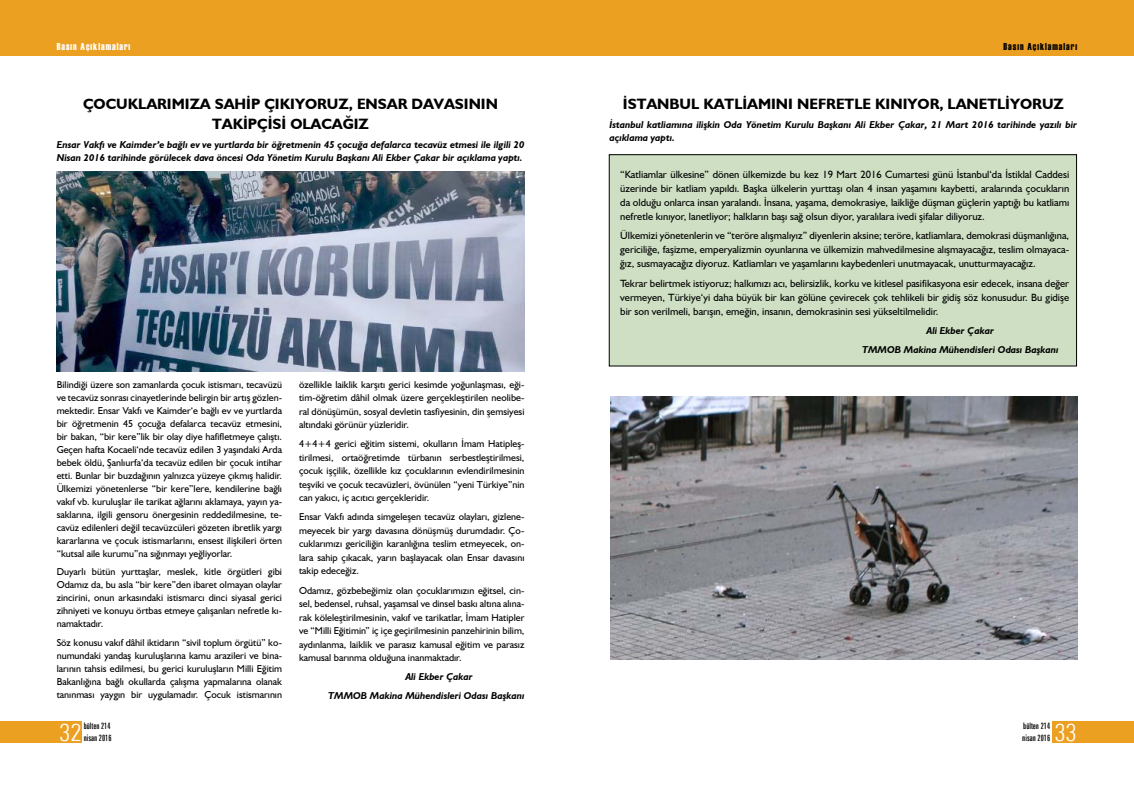
<style>
.page{position:relative;width:1134px;height:794px;background:#fff}
.page>*{position:absolute;margin:0;border:0;box-sizing:border-box;transform-origin:0 0}
.t1{font:300 condensed 24.1px "Zurich BT";color:#fff}
.t2{font:700 15px/20px "Humanist 521 BT";color:#000;text-align:center}
.t3{font:10.5px/14px "Humanist 521 BT";color:#000;text-align:justify}
.t4{font:10px/13px "Humanist 521 BT";color:#000;text-align:justify}
.t5{font:italic 700 10px/13px "Humanist 521 BT";color:#000}
.t6{font:10px "Haettenschweiler";letter-spacing:.1em;color:#fff}
.t7{font:10px "Haettenschweiler";letter-spacing:.1em;color:#000}
.t8{font:extra-condensed 9px/12px "Zurich BT";color:#000}
</style>
<div class="page">
<div style="left:0;top:0;width:1134px;height:56px;background:#eca021"></div>
<div style="left:1052px;top:721px;width:82px;height:22px;background:#eca021"></div>
<div style="left:0;top:721px;width:82px;height:22px;background:#eca021"></div>
<img style="left:57px;top:171px;width:467px;height:200px">
<div style="left:609px;top:155px;width:467px;height:211px;background:#cedfc3"></div>
<div style="left:609px;top:155px;width:468px;height:211px;border:1px solid #000"></div>
<img style="left:610px;top:396px;width:468px;height:263px">
<p class="t6" style="left:57px;top:40px;width:75px">Basın Açıklamaları</p>
<p class="t7" style="left:1003px;top:40px;width:75px">Basın Açıklamaları</p>
<h2 class="t2" style="left:83px;top:94px;width:416px">ÇOCUKLARIMIZA SAHİP ÇIKIYORUZ, ENSAR DAVASININ<br>TAKİPÇİSİ OLACAĞIZ</h2>
<p class="t5" style="left:57px;top:138px;width:469px">Ensar Vakfı ve Kaimder’e bağlı ev ve yurtlarda bir öğretmenin 45 çocuğa defalarca tecavüz etmesi ile ilgili 20<br>Nisan 2016 tarihinde görülecek dava öncesi Oda Yönetim Kurulu Başkanı Ali Ekber Çakar bir açıklama yaptı.</p>
<p class="t4" style="left:57px;top:377px;width:227px">Bilindiği üzere son zamanlarda çocuk istismarı, tecavüzü ve tecavüz sonrası cinayetlerinde belirgin bir artış gözlen&shy;mektedir. Ensar Vakfı ve Kaimder‘e bağlı ev ve yurtlarda bir öğretmenin 45 çocuğa defalarca tecavüz etmesini, bir bakan, “bir kere”lik bir olay diye hafifletmeye çalıştı.<br>Geçen hafta Kocaeli‘nde tecavüz edilen 3 yaşındaki Arda bebek öldü, Şanlıurfa‘da tecavüz edilen bir çocuk intihar etti. Bunlar bir buzdağının yalnızca yüzeye çıkmış halidir.<br>Ülkemizi yönetenlerse “bir kere”lere, kendilerine bağlı vakıf vb. kuruluşlar ile tarikat ağlarını aklamaya, yayın ya&shy;saklarına, ilgili gensoru önergesinin reddedilmesine, te&shy;cavüz edilenleri değil tecavüzcüleri gözeten ibretlik yargı kararlarına ve çocuk istismarlarını, ensest ilişkileri örten “kutsal aile kurumu”na sığınmayı yeğliyorlar.</p>
<p class="t4" style="left:57px;top:565px;width:227px">Duyarlı bütün yurttaşlar, meslek, kitle örgütleri gibi Odamız da, bu asla “bir kere”den ibaret olmayan olaylar zincirini, onun arkasındaki istismarcı dinci siyasal gerici zihniyeti ve konuyu örtbas etmeye çalışanları nefretle kı&shy;namaktadır.</p>
<p class="t4" style="left:57px;top:636px;width:227px">Söz konusu vakıf dâhil iktidarın “sivil toplum örgütü” ko&shy;numundaki yandaş kuruluşlarına kamu arazileri ve bina&shy;larının tahsis edilmesi, bu gerici kuruluşların Milli Eğitim Bakanlığına bağlı okullarda çalışma yapmalarına olanak tanınması yaygın bir uygulamadır. Çocuk istismarının</p>
<p class="t4" style="left:299px;top:377px;width:227px;line-height:13.5px">özellikle laiklik karşıtı gerici kesimde yoğunlaşması, eği&shy;tim-öğretim dâhil olmak üzere gerçekleştirilen neolibe&shy;ral dönüşümün, sosyal devletin tasfiyesinin, din şemsiyesi altındaki görünür yüzleridir.</p>
<p class="t4" style="left:299px;top:437px;width:227px;line-height:13.5px">4+4+4 gerici eğitim sistemi, okulların İmam Hatipleş&shy;tirilmesi, ortaöğretimde türbanın serbestleştirilmesi, çocuk işçilik, özellikle kız çocuklarının evlendirilmesinin teşviki ve çocuk tecavüzleri, övünülen “yeni Türkiye”nin can yakıcı, iç acıtıcı gerçekleridir.</p>
<p class="t4" style="left:299px;top:510px;width:227px;line-height:13.5px">Ensar Vakfı adında simgeleşen tecavüz olayları, gizlene&shy;meyecek bir yargı davasına dönüşmüş durumdadır. Ço&shy;cuklarımızı gericiliğin karanlığına teslim etmeyecek, on&shy;lara sahip çıkacak, yarın başlayacak olan Ensar davasını takip edeceğiz.</p>
<p class="t4" style="left:299px;top:583px;width:227px;line-height:13.5px">Odamız, gözbebeğimiz olan çocuklarımızın eğitsel, cin&shy;sel, bedensel, ruhsal, yaşamsal ve dinsel baskı altına alına&shy;rak köleleştirilmesinin, vakıf ve tarikatlar, İmam Hatipler ve “Milli Eğitimin” iç içe geçirilmesinin panzehirinin bilim, aydınlanma, laiklik ve parasız kamusal eğitim ve parasız kamusal barınma olduğuna inanmaktadır.</p>
<p class="t5" style="left:328px;top:667px;width:198px;line-height:18.7px;text-indent:77px">Ali Ekber Çakar<br>TMMOB Makina Mühendisleri Odası Başkanı</p>
<h2 class="t2" style="left:623px;top:94px;width:442px">İSTANBUL KATLİAMINI NEFRETLE KINIYOR, LANETLİYORUZ</h2>
<p class="t5" style="left:609px;top:118px;width:469px">İstanbul katliamına ilişkin Oda Yönetim Kurulu Başkanı Ali Ekber Çakar, 21 Mart 2016 tarihinde yazılı bir açıklama yaptı.</p>
<p class="t3" style="left:620px;top:167px;width:450px">“Katliamlar ülkesine” dönen ülkemizde bu kez 19 Mart 2016 Cumartesi günü İstanbul‘da İstiklal Caddesi üzerinde bir katliam yapıldı. Başka ülkelerin yurttaşı olan 4 insan yaşamını kaybetti, aralarında çocukların da olduğu onlarca insan yaralandı. İnsana, yaşama, demokrasiye, laikliğe düşman güçlerin yaptığı bu katliamı nefretle kınıyor, lanetliyor; halkların başı sağ olsun diyor, yaralılara ivedi şifalar diliyoruz.</p>
<p class="t3" style="left:620px;top:229px;width:450px">Ülkemizi yönetenlerin ve “teröre alışmalıyız” diyenlerin aksine; teröre, katliamlara, demokrasi düşmanlığına, gericiliğe, faşizme, emperyalizmin oyunlarına ve ülkemizin mahvedilmesine alışmayacağız, teslim olmayaca&shy;ğız, susmayacağız diyoruz. Katliamları ve yaşamlarını kaybedenleri unutmayacak, unutturmayacağız.</p>
<p class="t3" style="left:620px;top:276px;width:450px">Tekrar belirtmek istiyoruz; halkımızı acı, belirsizlik, korku ve kitlesel pasifikasyona esir edecek, insana değer vermeyen, Türkiye‘yi daha büyük bir kan gölüne çevirecek çok tehlikeli bir gidiş söz konusudur. Bu gidişe bir son verilmeli, barışın, emeğin, insanın, demokrasinin sesi yükseltilmelidir.</p>
<p class="t5" style="left:862px;top:321px;width:198px;line-height:18.7px;text-align:center">Ali Ekber Çakar<br>TMMOB Makina Mühendisleri Odası Başkanı</p>
<p class="t8" style="left:84px;top:720px;width:29px">bülten 214 nisan 2016</p>
<p class="t8" style="left:1022px;top:720px;width:29px">bülten 214 nisan 2016</p>
<h1 class="t1" style="left:59px;top:718px;width:24px">32</h1>
<h1 class="t1" style="left:1055px;top:718px;width:24px">33</h1>
</div>
